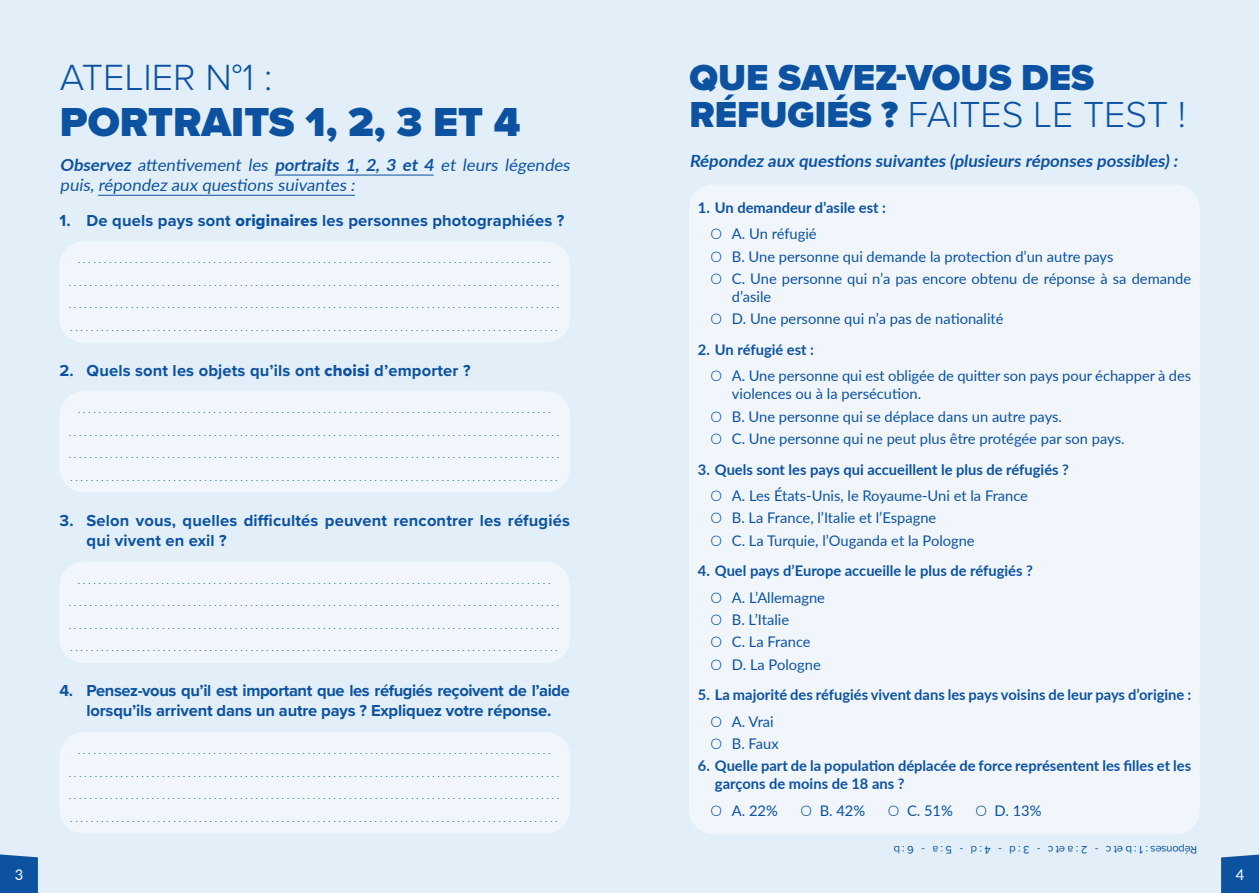
<style>
.page{position:relative;width:1259px;height:893px;background:#fff}
.page>*{position:absolute;margin:0;border:0;box-sizing:border-box;transform-origin:0 0}
.t1{font:900 42px "Proxima Nova";color:#0d52a1}
.t2{font:300 37.8px "Proxima Nova";color:#0d52a1}
.t3{font:900 37.5px/37.5px "Proxima Nova";color:#0d52a1}
.t4{font:100 16.8px/22.5px "Lato";color:#0d52a1;text-align:center}
.t5{font:16.8px/20.1px "Lato";color:#0d52a1}
.t6{font:700 16.8px "Lato";color:#0d52a1}
.t7{font:700 16.5px/19.8px "Proxima Nova";letter-spacing:.01em;color:#0d52a1}
.t8{font:700 16.5px/19.8px "Proxima Nova";letter-spacing:-.015em;color:#0d52a1;text-align:center}
.t9{font:14.7px/22.2px "Lato";color:#0d52a1}
.t10{font:700 14.7px/26.5px "Lato";color:#0d52a1}
.t11{font:14.7px "Lato";color:#fff}
.t12{font:11.25px "Proxima Nova";letter-spacing:-.025em;color:#0d52a1}
.s1{font-weight:700}
.s2{font-family:"Proxima Nova Extrabld";font-weight:400}
.s3{font-weight:300}
.s4{font-weight:400}
</style>
<div class="page">
<div style="left:0;top:0;width:629px;height:893px;background:#e2eff8"></div>
<svg style="left:0;top:854px;width:38px;height:39px"></svg>
<div style="left:629px;top:0;width:630px;height:893px;background:#e2eff8"></div>
<svg style="left:1221px;top:854px;width:38px;height:39px"></svg>
<div style="left:60px;top:241px;width:510px;height:102px;background:#f0f6fb;border-radius:24px"></div>
<div style="left:60px;top:391px;width:510px;height:101px;background:#f0f6fb;border-radius:24px"></div>
<div style="left:60px;top:562px;width:510px;height:101px;background:#f0f6fb;border-radius:24px"></div>
<div style="left:60px;top:732px;width:510px;height:101px;background:#f0f6fb;border-radius:24px"></div>
<hr style="left:275px;top:175px;width:159px;height:1px;background:#0d52a1">
<hr style="left:98px;top:195px;width:257px;height:1px;background:#0d52a1">
<div style="left:689px;top:185px;width:510px;height:649px;background:#f0f6fb;border-radius:24px"></div>
<h2 class="t2" style="left:60px;top:49px;width:214px">ATELIER N°1 :</h2>
<h1 class="t1" style="left:60px;top:91px;width:462px">PORTRAITS 1, 2, 3 ET 4</h1>
<p class="t5" style="left:60px;top:154px;width:514px"><span class="s1">Observez</span> attentivement les <span class="s1">portraits 1, 2, 3 et 4</span> et leurs légendes puis, répondez aux questions suivantes :</p>
<p class="t7" style="left:60px;top:210px;width:506px">1. De quels pays sont <span class="s2">originaires</span> les personnes photographiées ?</p>
<p class="t4" style="left:68px;top:246px;width:493px">........................................................................................... ............................................................................................... ............................................................................................... ...............................................................................................</p>
<p class="t7" style="left:60px;top:360px;width:412px">2. Quels sont les objets qu’ils ont <span class="s2">choisi</span> d’emporter ?</p>
<p class="t4" style="left:68px;top:395px;width:493px">........................................................................................... ............................................................................................... ............................................................................................... ...............................................................................................</p>
<p class="t7" style="left:87px;top:510px;width:485px;text-indent:-27px">3. Selon vous, quelles difficultés peuvent rencontrer les réfugiés qui vivent en exil ?</p>
<p class="t4" style="left:68px;top:566px;width:493px">........................................................................................... ............................................................................................... ............................................................................................... ...............................................................................................</p>
<p class="t8" style="left:60px;top:680px;width:512px">4. Pensez-vous qu’il est important que les réfugiés reçoivent de l’aide lorsqu’ils arrivent dans un autre pays ? Expliquez votre réponse.</p>
<p class="t4" style="left:68px;top:736px;width:493px">........................................................................................... ............................................................................................... ............................................................................................... ...............................................................................................</p>
<h3 class="t3" style="left:689px;top:58px;width:498px">QUE SAVEZ-VOUS DES<br>RÉFUGIÉS ? <span class="s3">FAITES LE TEST !</span></h3>
<p class="t6" style="left:689px;top:148px;width:493px">Répondez aux questions suivantes (plusieurs réponses possibles):</p>
<p class="t10" style="left:710px;top:194px;width:177px;text-indent:-13px">1. Un demandeur d’asile est :<br><span class="s3">O</span> <span class="s4">A. Un réfugié</span></p>
<p class="t9" style="left:710px;top:245px;width:482px"><span class="s3">O</span> B. Une personne qui demande la protection d’un autre pays<br><span class="s3">O</span> C. Une personne qui n’a pas encore obtenu de réponse à sa demande</p>
<p class="t9" style="left:710px;top:285px;width:294px;text-indent:21px">d’asile<br><span class="s3">O</span> D. Une personne qui n’a pas de nationalité</p>
<p class="t9" style="left:710px;top:336px;width:482px;line-height:26.5px;text-indent:-13px"><span class="s1">2. Un réfugié est :<br></span><span class="s3">O</span> A. Une personne qui est obligée de quitter son pays pour échapper à des</p>
<p class="t9" style="left:710px;top:382px;width:415px;text-indent:21px">violences ou à la persécution.<br><span class="s3">O</span> B. Une personne qui se déplace dans un autre pays.<br><span class="s3">O</span> C. Une personne qui ne peut plus être protégée par son pays.</p>
<p class="t10" style="left:710px;top:455px;width:360px;text-indent:-13px">3. Quels sont les pays qui accueillent le plus de réfugiés ?<br><span class="s3">O</span> <span class="s4">A. Les États-Unis, le Royaume-Uni et la France</span></p>
<p class="t9" style="left:710px;top:506px;width:266px"><span class="s3">O</span> B. La France, l’Italie et l’Espagne<br><span class="s3">O</span> C. La Turquie, l’Ouganda et la Pologne</p>
<p class="t10" style="left:710px;top:557px;width:324px;text-indent:-13px">4. Quel pays d’Europe accueille le plus de réfugiés ?<br><span class="s3">O</span> <span class="s4">A. L’Allemagne</span></p>
<p class="t9" style="left:710px;top:608px;width:112px"><span class="s3">O</span> B. L’Italie<br><span class="s3">O</span> C. La France<br><span class="s3">O</span> D. La Pologne</p>
<p class="t10" style="left:710px;top:681px;width:482px;text-indent:-13px">5. La majorité des réfugiés vivent dans les pays voisins de leur pays d’origine :<br><span class="s3">O</span> <span class="s4">A. Vrai</span></p>
<p class="t9" style="left:710px;top:732px;width:70px"><span class="s3">O</span> B. Faux</p>
<p class="t10" style="left:715px;top:756px;width:478px;line-height:18px;text-indent:-17px">6. Quelle part de la population déplacée de force représentent les filles et les garçons de moins de 18 ans ?</p>
<p class="t9" style="left:710px;top:799px;width:69px"><span class="s3">O</span> A. 22%</p>
<p class="t9" style="left:800px;top:799px;width:66px"><span class="s3">O</span> B. 42%</p>
<p class="t9" style="left:888px;top:799px;width:67px"><span class="s3">O</span> C. 51%</p>
<p class="t9" style="left:975px;top:799px;width:68px"><span class="s3">O</span> D. 13%</p>
<p class="t12" style="left:1197px;top:858px;width:305px;rotate:-180deg">Réponses : 1 : b et c - 2 : a et c - 3 : d - 4 : d - 5 : a - 6 : b</p>
<p class="t11" style="left:15px;top:864px;width:10px">3</p>
<p class="t11" style="left:1235px;top:864px;width:10px">4</p>
</div>
